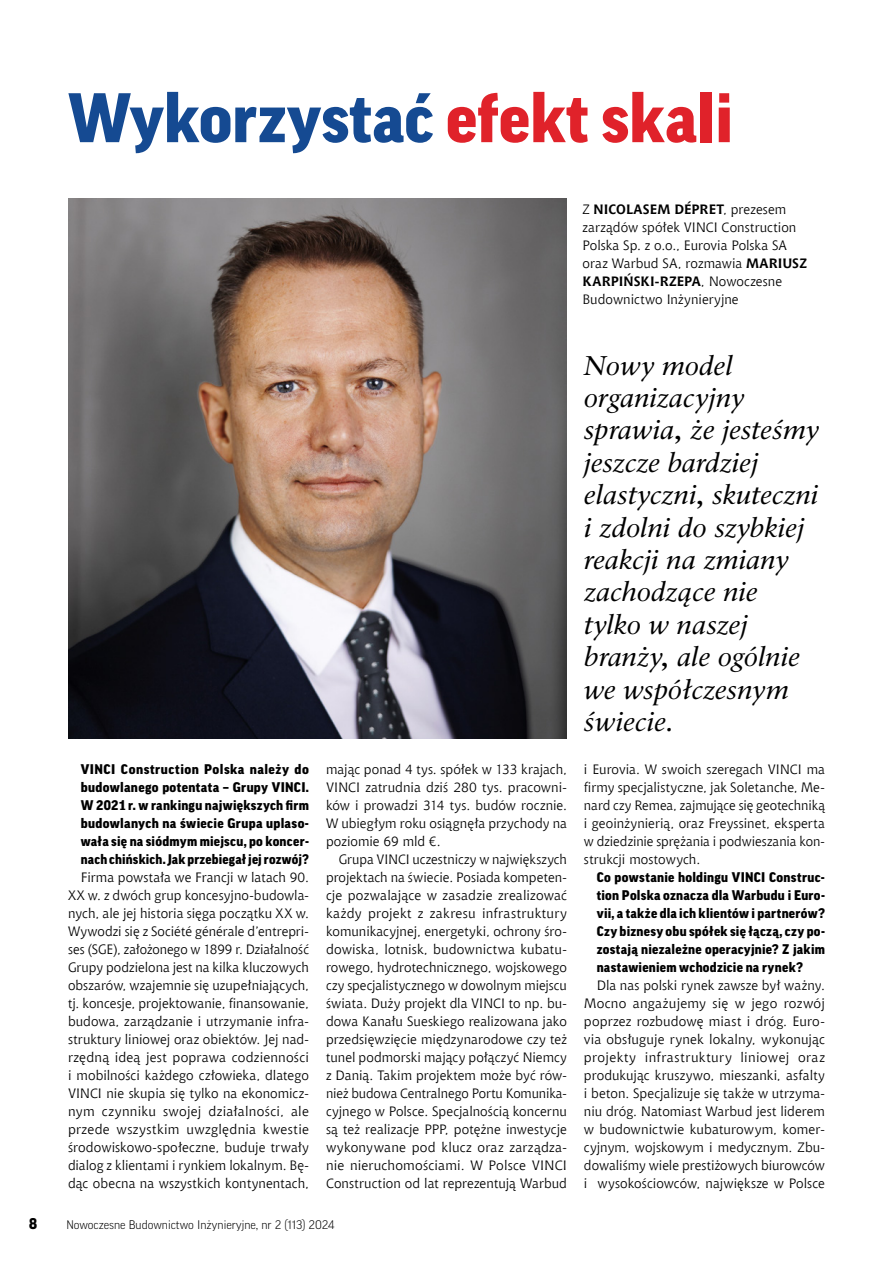
<style>
.page{position:relative;width:893px;height:1263px;background:#fff}
.page>*{position:absolute;margin:0;border:0;box-sizing:border-box;transform-origin:0 0}
.tytul{font:900 67.5px "Good Pro";color:#154a92}
.wyimki{font:italic 27px/32.4px "Classic EFN";letter-spacing:-.005em;color:#000}
.t1{font:900 15px "Good Pro";color:#000}
.text_podstawowy{font:13.5px/18px "Chianti EU";letter-spacing:.005em;color:#000;text-align:justify}
.pytania{font:900 13.5px/18px "Good Pro";letter-spacing:.015em;color:#000;text-align:justify}
.autor_nastepny{font:13.5px/18px "Chianti EU";letter-spacing:.005em;color:#000}
.t2{font:300 12px "Good Pro";color:#000}
.s1{color:#e0222a}
.s2{font-weight:700}
</style>
<div class="page">
<img style="left:68px;top:198px;width:498px;height:540px">
<p class="tytul" style="left:68px;top:80px;width:667px">Wykorzystać <span class="s1">efekt skali</span></p>
<p class="autor_nastepny" style="left:582px;top:200px;width:226px">Z <span class="s2">NICOLASEM DÉPRET</span>, prezesem zarządów spółek VINCI Construction<br>Polska Sp. z o.o., Eurovia Polska SA oraz Warbud SA, rozmawia <span class="s2">MARIUSZ<br>KARPIŃSKI-RZEPA</span>, Nowoczesne<br>Budownictwo Inżynieryjne</p>
<p class="pytania" style="left:81px;top:760px;width:230px">VINCI Construction Polska należy do budowlanego potentata – Grupy VINCI.<br>W 2021 r. w rankingu największych firm budowlanych na świecie Grupa uplaso&shy;wała się na siódmym miejscu, po koncer&shy;nach chińskich. Jak przebiegał jej rozwój?</p>
<p class="text_podstawowy" style="left:68px;top:868px;width:242px;text-indent:13px">Firma powstała we Francji w latach 90.<br>XX w. z dwóch grup koncesyjno-budowla&shy;nych, ale jej historia sięga początku XX w.<br>Wywodzi się z Société générale d’entrepri&shy;ses (SGE), założonego w 1899 r. Działalność Grupy podzielona jest na kilka kluczowych obszarów, wzajemnie się uzupełniających, tj. koncesje, projektowanie, finansowanie, budowa, zarządzanie i utrzymanie infra&shy;struktury liniowej oraz obiektów. Jej nad&shy;rzędną ideą jest poprawa codzienności i mobilności każdego człowieka, dlatego VINCI nie skupia się tylko na ekonomicz&shy;nym czynniku swojej działalności, ale przede wszystkim uwzględnia kwestie środowiskowo-społeczne, buduje trwały dialog z klientami i rynkiem lokalnym. Bę&shy;dąc obecna na wszystkich kontynentach,</p>
<p class="text_podstawowy" style="left:326px;top:760px;width:242px">mając ponad 4 tys. spółek w 133 krajach, VINCI zatrudnia dziś 280 tys. pracowni&shy;ków i prowadzi 314 tys. budów rocznie.<br>W ubiegłym roku osiągnęła przychody na poziomie 69 mld €.</p>
<p class="text_podstawowy" style="left:326px;top:850px;width:242px;text-indent:13px">Grupa VINCI uczestniczy w największych projektach na świecie. Posiada kompeten&shy;cje pozwalające w zasadzie zrealizować każdy projekt z zakresu infrastruktury komunikacyjnej, energetyki, ochrony śro&shy;dowiska, lotnisk, budownictwa kubatu&shy;rowego, hydrotechnicznego, wojskowego czy specjalistycznego w dowolnym miejscu świata. Duży projekt dla VINCI to np. bu&shy;dowa Kanału Sueskiego realizowana jako przedsięwzięcie międzynarodowe czy też tunel podmorski mający połączyć Niemcy z Danią. Takim projektem może być rów&shy;nież budowa Centralnego Portu Komunika&shy;cyjnego w Polsce. Specjalnością koncernu są też realizacje PPP, potężne inwestycje wykonywane pod klucz oraz zarządza&shy;nie nieruchomościami. W Polsce VINCI Construction od lat reprezentują Warbud</p>
<p class="t1" style="left:29px;top:1215px;width:9px">8</p>
<p class="t2" style="left:66px;top:1218px;width:270px">Nowoczesne Budownictwo Inżynieryjne, nr 2 (113) 2024</p>
<p class="wyimki" style="left:584px;top:349px;width:237px">Nowy model organizacyjny sprawia, że jesteśmy jeszcze bardziej elastyczni, skuteczni i zdolni do szybkiej reakcji na zmiany zachodzące nie tylko w naszej branży, ale ogólnie we współczesnym świecie.</p>
<p class="text_podstawowy" style="left:584px;top:760px;width:242px">i Eurovia. W swoich szeregach VINCI ma firmy specjalistyczne, jak Soletanche, Me&shy;nard czy Remea, zajmujące się geotechniką i geoinżynierią, oraz Freyssinet, eksperta w dziedzinie sprężania i podwieszania kon&shy;strukcji mostowych.</p>
<p class="pytania" style="left:597px;top:868px;width:230px">Co powstanie holdingu VINCI Construc&shy;tion Polska oznacza dla Warbudu i Euro&shy;vii, a także dla ich klientów i partnerów?<br>Czy biznesy obu spółek się łączą, czy po&shy;zostają niezależne operacyjnie? Z jakim nastawieniem wchodzicie na rynek?</p>
<p class="text_podstawowy" style="left:584px;top:976px;width:242px;text-indent:13px">Dla nas polski rynek zawsze był ważny.<br>Mocno angażujemy się w jego rozwój poprzez rozbudowę miast i dróg. Euro&shy;via obsługuje rynek lokalny, wykonując projekty infrastruktury liniowej oraz produkując kruszywo, mieszanki, asfalty i beton. Specjalizuje się także w utrzyma&shy;niu dróg. Natomiast Warbud jest liderem w budownictwie kubaturowym, komer&shy;cyjnym, wojskowym i medycznym. Zbu&shy;dowaliśmy wiele prestiżowych biurowców i wysokościowców, największe w Polsce</p>
</div>
